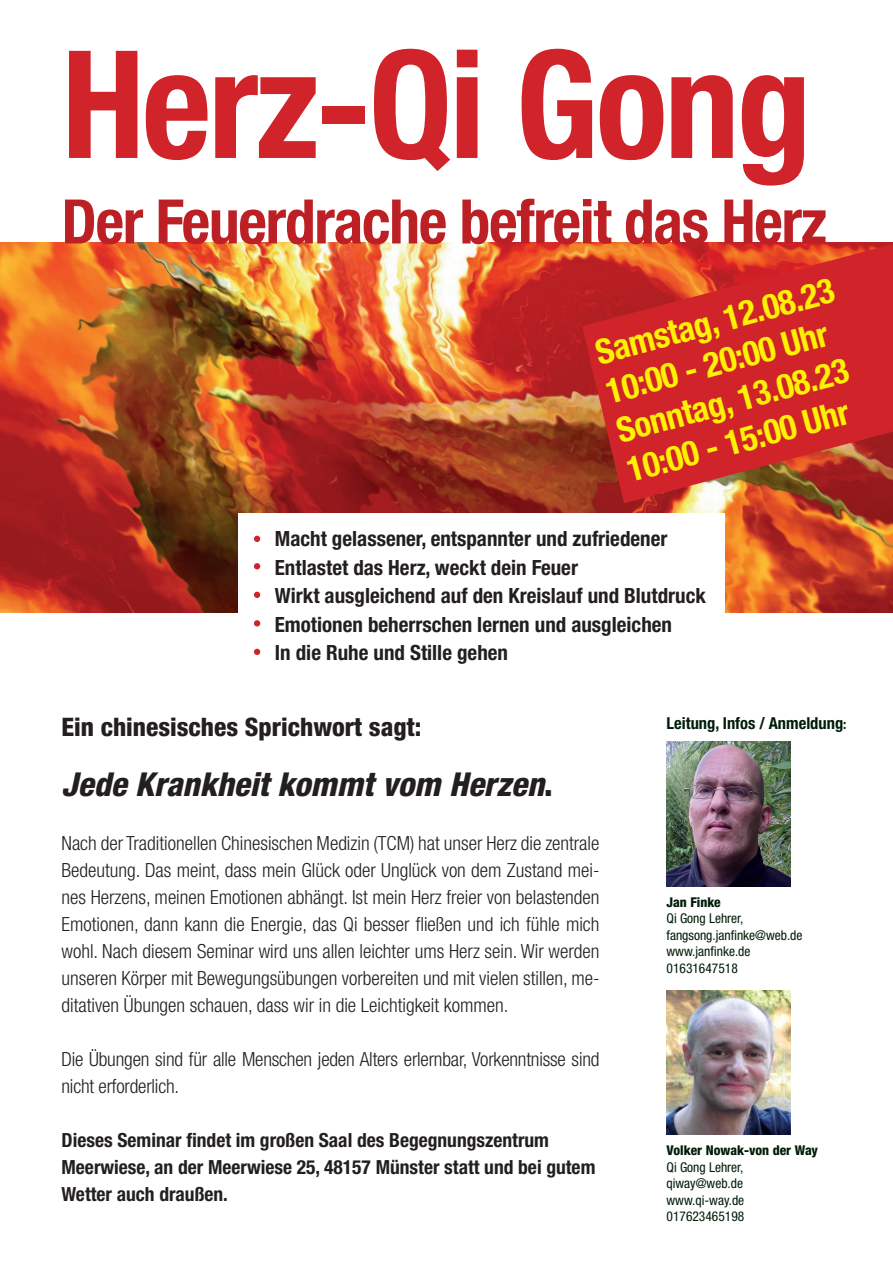
<style>
.page{position:relative;width:893px;height:1263px;background:#fff}
.page>*{position:absolute;margin:0;border:0;box-sizing:border-box;transform-origin:0 0}
.t1{font:700 condensed 150px "Helvetica Neue LT Std";letter-spacing:-.02em;color:#d1232a}
.t2{font:700 condensed 61.5px "Helvetica Neue LT Std";letter-spacing:-.02em;color:#bc2024}
.t3{font:700 condensed 34.5px "Helvetica Neue LT Std";color:#fff101}
.t4{font:italic 800 condensed 33px "Helvetica Neue LT Std";color:#231f20}
.t5{font:800 condensed 25.5px "Helvetica Neue LT Std";color:#231f20}
.t6{font:700 condensed 21px "Helvetica Neue LT Std";color:#231f20}
.t7{font:300 condensed 19.5px/27px "Helvetica Neue LT Std";letter-spacing:-.01em;color:#231f20;text-align:justify}
.t8{font:700 condensed 19.5px/27px "Helvetica Neue LT Std";color:#231f20}
.t9{font:700 condensed 16.5px "Helvetica Neue LT Std";color:#001c08}
.t10{font:condensed 13.5px "Helvetica Neue LT Std";color:#001c08}
.t11{font:800 condensed 13.5px "Helvetica Neue LT Std";color:#001c08}
.s1{font-style:normal}
.s2{font-size:13.5px}
</style>
<div class="page">
<img style="left:0;top:242px;width:893px;height:370px">
<svg style="left:582px;top:244px;width:311px;height:259px;background:#ca2e2a"></svg>
<div style="left:238px;top:513px;width:486px;height:194px;background:#fff"></div>
<svg style="left:254px;top:536px;width:6px;height:6px"></svg>
<svg style="left:254px;top:563px;width:6px;height:6px"></svg>
<svg style="left:254px;top:592px;width:6px;height:6px"></svg>
<svg style="left:254px;top:620px;width:6px;height:6px"></svg>
<svg style="left:254px;top:649px;width:6px;height:6px"></svg>
<img style="left:666px;top:991px;width:124px;height:144px">
<img style="left:666px;top:742px;width:124px;height:144px">
<p class="t1" style="left:62px;top:14px;width:752px">Herz-Qi Gong</p>
<p class="t2" style="left:62px;top:184px;width:767px">Der Feuerdrache befreit das Herz</p>
<p class="t3" style="left:591px;top:333px;width:247px;rotate:-15deg">Samstag, 12.08.23</p>
<p class="t3" style="left:601px;top:372px;width:230px;rotate:-15deg">10:00 - 20:00 Uhr</p>
<p class="t3" style="left:612px;top:411px;width:240px;rotate:-15deg">Sonntag, 13.08.23</p>
<p class="t3" style="left:622px;top:450px;width:230px;rotate:-15deg">10:00 - 15:00 Uhr</p>
<p class="t6" style="left:275px;top:526px;width:394px">Macht gelassener, entspannter und zufriedener</p>
<p class="t6" style="left:275px;top:555px;width:305px">Entlastet das Herz, weckt dein Feuer</p>
<p class="t6" style="left:275px;top:583px;width:433px">Wirkt ausgleichend auf den Kreislauf und Blutdruck</p>
<p class="t6" style="left:275px;top:612px;width:399px">Emotionen beherrschen lernen und ausgleichen</p>
<p class="t6" style="left:275px;top:640px;width:235px">In die Ruhe und Stille gehen</p>
<p class="t5" style="left:62px;top:711px;width:361px">Ein chinesisches Sprichwort sagt:</p>
<p class="t4" style="left:62px;top:764px;width:493px">Jede Krankheit kommt vom Herzen<span class="s1">.</span></p>
<p class="t7" style="left:62px;top:829px;width:540px">Nach der Traditionellen Chinesischen Medizin (TCM) hat unser Herz die zentrale Bedeutung. Das meint, dass mein Glück oder Unglück von dem Zustand mei&shy;nes Herzens, meinen Emotionen abhängt. Ist mein Herz freier von belastenden Emotionen, dann kann die Energie, das Qi besser fließen und ich fühle mich wohl. Nach diesem Seminar wird uns allen leichter ums Herz sein. Wir werden unseren Körper mit Bewegungsübungen vorbereiten und mit vielen stillen, me&shy;ditativen Übungen schauen, dass wir in die Leichtigkeit kommen.</p>
<p class="t7" style="left:62px;top:1045px;width:539px">Die Übungen sind für alle Menschen jeden Alters erlernbar, Vorkenntnisse sind nicht erforderlich.</p>
<p class="t8" style="left:62px;top:1126px;width:535px">Dieses Seminar findet im großen Saal des Begegnungszentrum<br>Meerwiese, an der Meerwiese 25, 48157 Münster statt und bei gutem<br>Wetter auch draußen.</p>
<p class="t9" style="left:666px;top:713px;width:181px">Leitung, Infos / Anmeldung<span class="s2">:</span></p>
<p class="t11" style="left:666px;top:893px;width:56px">Jan Finke</p>
<p class="t10" style="left:666px;top:910px;width:78px">Qi Gong Lehrer,</p>
<p class="t10" style="left:666px;top:927px;width:137px">fangsong.janfinke@web.de</p>
<p class="t10" style="left:666px;top:943px;width:85px">www.janfinke.de</p>
<p class="t10" style="left:666px;top:960px;width:73px">01631647518</p>
<p class="t11" style="left:666px;top:1142px;width:153px">Volker Nowak-von der Way</p>
<p class="t10" style="left:666px;top:1159px;width:78px">Qi Gong Lehrer,</p>
<p class="t10" style="left:666px;top:1176px;width:78px">qiway@web.de</p>
<p class="t10" style="left:666px;top:1192px;width:79px">www.qi-way.de</p>
<p class="t10" style="left:666px;top:1209px;width:79px">017623465198</p>
</div>
